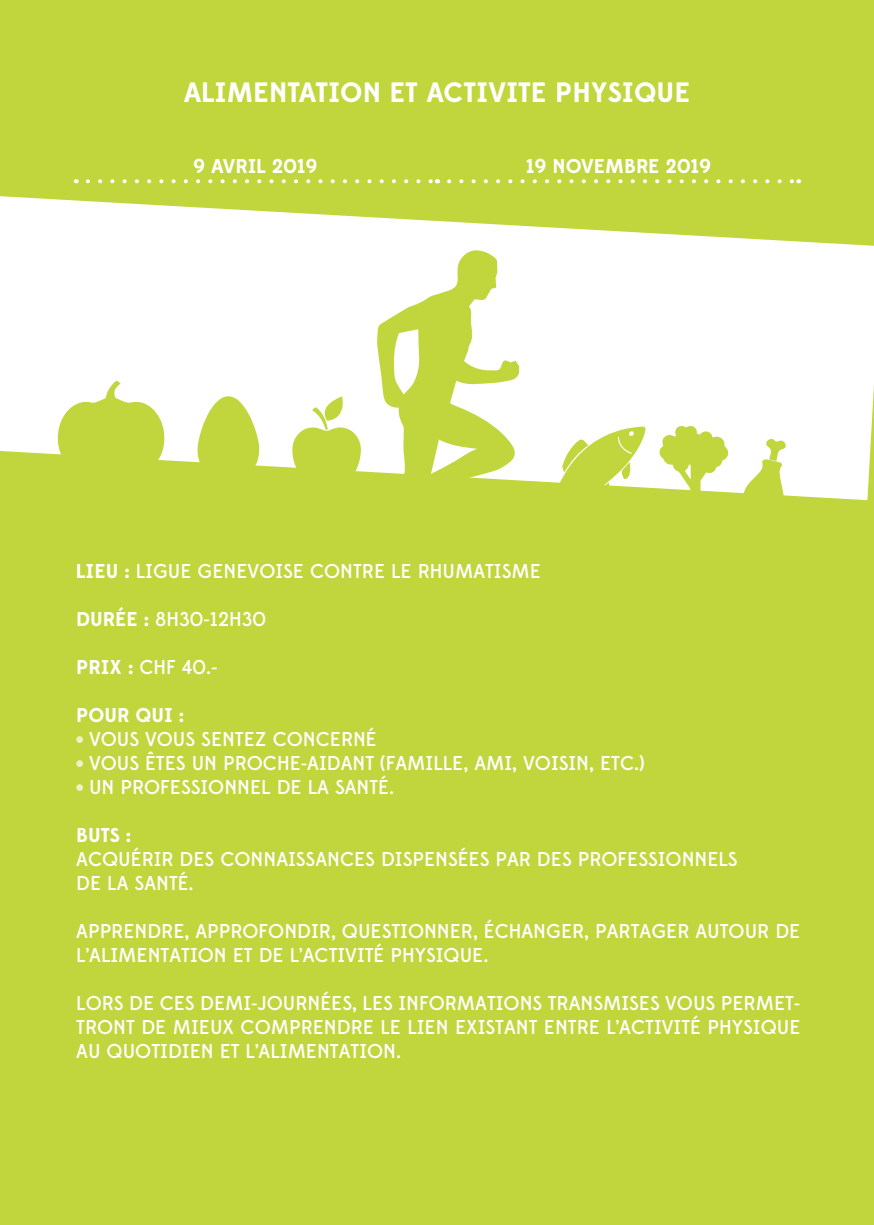
<style>
.page{position:relative;width:874px;height:1225px;background:#fff}
.page>*{position:absolute;margin:0;border:0;box-sizing:border-box;transform-origin:0 0}
.t1{font:700 28px "Edmondsans";color:#fff}
.t2{font:500 20px/24px "Edmondsans";color:#fff}
.t3{font:700 20px "Edmondsans";color:#fff}
.s1{font-weight:700}
</style>
<div class="page">
<div style="left:0;top:0;width:873px;height:1225px;background:#c1d63d"></div>
<svg style="left:88px;top:179px;width:343px;height:4px"></svg>
<svg style="left:449px;top:179px;width:342px;height:4px"></svg>
<svg style="left:0;top:196px;width:873px;height:304px;fill:#fff"></svg>
<svg style="left:342px;top:250px;width:177px;height:250px;fill:#fff"></svg>
<svg style="left:292px;top:396px;width:69px;height:93px"></svg>
<svg style="left:525px;top:426px;width:120px;height:74px"></svg>
<svg style="left:658px;top:425px;width:71px;height:75px"></svg>
<svg style="left:197px;top:395px;width:62px;height:87px"></svg>
<svg style="left:57px;top:381px;width:108px;height:92px"></svg>
<svg style="left:741px;top:439px;width:45px;height:61px"></svg>
<div style="left:76px;top:736px;width:7px;height:7px;background:#ecf2c4;border-radius:50%"></div>
<div style="left:76px;top:760px;width:7px;height:7px;background:#ecf2c4;border-radius:50%"></div>
<div style="left:76px;top:784px;width:7px;height:7px;background:#ecf2c4;border-radius:50%"></div>
<p class="t1" style="left:184px;top:76px;width:507px">ALIMENTATION ET ACTIVITE PHYSIQUE</p>
<p class="t3" style="left:193px;top:154px;width:126px">9 AVRIL 2019</p>
<p class="t3" style="left:525px;top:154px;width:187px">19 NOVEMBRE 2019</p>
<p class="t2" style="left:76px;top:559px;width:466px"><span class="s1">LIEU :</span> LIGUE GENEVOISE CONTRE LE RHUMATISME</p>
<p class="t2" style="left:76px;top:607px;width:191px"><span class="s1">DURÉE :</span> 8H30-12H30</p>
<p class="t2" style="left:76px;top:655px;width:143px"><span class="s1">PRIX :</span> CHF 40.-</p>
<p class="t3" style="left:76px;top:702px;width:109px">POUR QUI :</p>
<p class="t2" style="left:89px;top:727px;width:289px">VOUS VOUS SENTEZ CONCERNÉ</p>
<p class="t2" style="left:89px;top:751px;width:557px">VOUS ÊTES UN PROCHE-AIDANT (FAMILLE, AMI, VOISIN, ETC.)</p>
<p class="t2" style="left:89px;top:775px;width:306px">UN PROFESSIONNEL DE LA SANTÉ.</p>
<p class="t3" style="left:76px;top:822px;width:56px">BUTS :</p>
<p class="t2" style="left:76px;top:847px;width:662px">ACQUÉRIR DES CONNAISSANCES DISPENSÉES PAR DES PROFESSIONNELS</p>
<p class="t2" style="left:76px;top:871px;width:119px">DE LA SANTÉ.</p>
<p class="t2" style="left:76px;top:919px;width:725px">APPRENDRE, APPROFONDIR, QUESTIONNER, ÉCHANGER, PARTAGER AUTOUR DE<br>L’ALIMENTATION ET DE L’ACTIVITÉ PHYSIQUE.</p>
<p class="t2" style="left:76px;top:991px;width:725px;text-align:justify">LORS DE CES DEMI-JOURNÉES, LES INFORMATIONS TRANSMISES VOUS PERMET-TRONT DE MIEUX COMPRENDRE LE LIEN EXISTANT ENTRE L’ACTIVITÉ PHYSIQUE AU QUOTIDIEN ET L’ALIMENTATION.</p>
</div>
